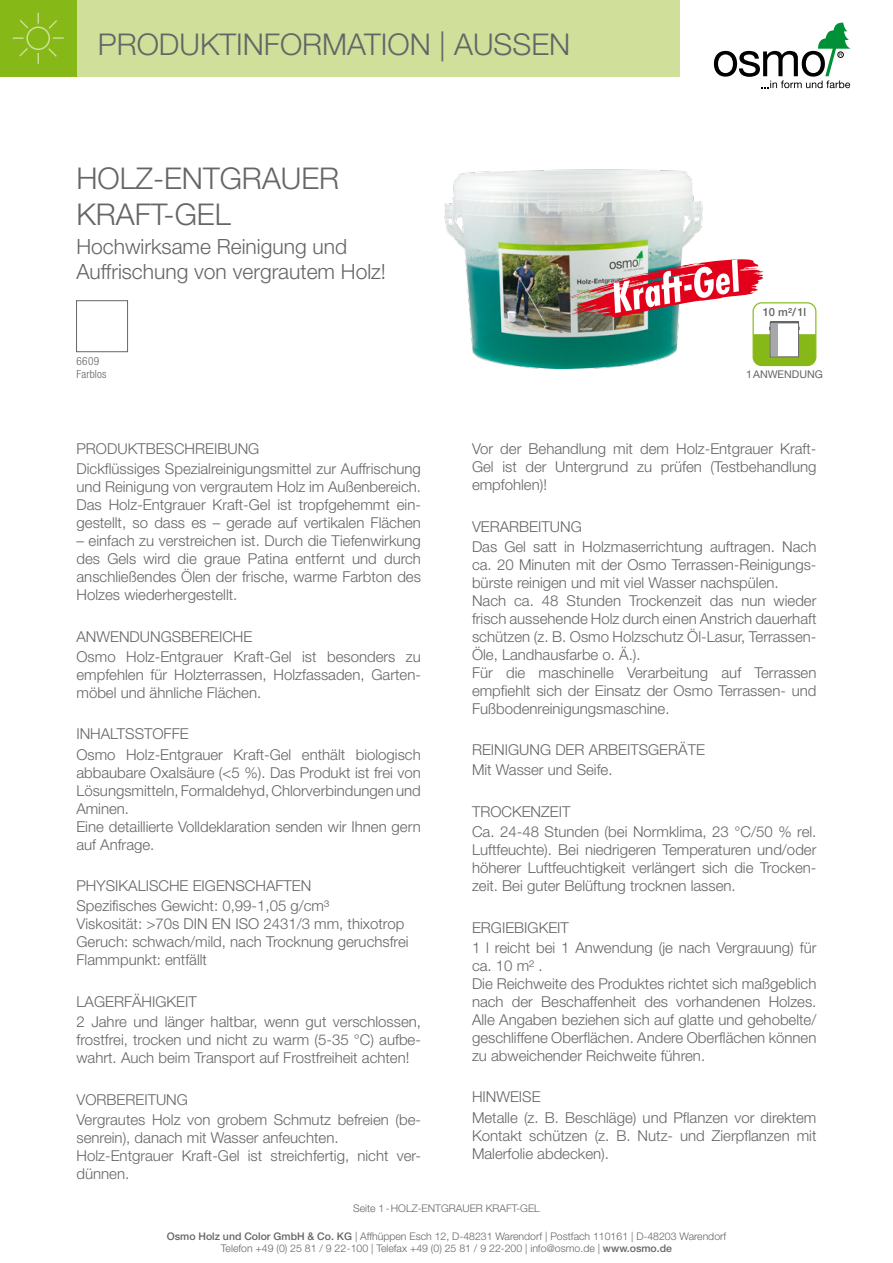
<style>
.page{position:relative;width:893px;height:1263px;background:#fff}
.page>*{position:absolute;margin:0;border:0;box-sizing:border-box;transform-origin:0 0}
.t1{font:300 30px/36px "Helvetica Neue";color:#646567}
.t2{font:300 21px/25.2px "Helvetica Neue";color:#646567}
.t3{font:300 15px/18px "Helvetica Neue";color:#646567}
.t4{font:300 condensed 11.25px/13.5px "Helvetica Neue";letter-spacing:.02em;color:#646567}
.t5{font:500 11.25px "Helvetica Neue";color:#646567}
.t6{font:10.65px "Helvetica Neue";color:#646567}
.t7{font:300 10.5px/12.6px "Helvetica Neue";color:#646567;text-align:center}
.s1{font-weight:500}
</style>
<div class="page">
<div style="left:77px;top:0;width:603px;height:77px;background:#d0df99"></div>
<svg style="left:714px;top:23px;width:136px;height:65px"></svg>
<div style="left:0;top:0;width:77px;height:77px;background:#86b918"></div>
<svg style="left:12px;top:12px;width:52px;height:52px"></svg>
<img style="left:444px;top:169px;width:259px;height:201px">
<div style="left:76px;top:300px;width:52px;height:52px;border:1px solid #646567"></div>
<svg style="left:563px;top:256px;width:253px;height:110px"></svg>
<h1 class="t1" style="left:98px;top:26px;width:474px">PRODUKTINFORMATION | AUSSEN</h1>
<h1 class="t1" style="left:76px;top:159px;width:264px">HOLZ-ENTGRAUER<br>KRAFT-GEL</h1>
<h2 class="t2" style="left:76px;top:234px;width:311px">Hochwirksame Reinigung und<br>Auffrischung von vergrautem Holz!</h2>
<p class="t4" style="left:77px;top:354px;width:31px">6609<br>Farblos</p>
<p class="t3" style="left:77px;top:438px;width:346px;line-height:20.1px">PRODUKTBESCHREIBUNG<br>Dickflüssiges Spezialreinigungsmittel zur Auffrischung</p>
<p class="t3" style="left:77px;top:477px;width:346px;text-align:justify">und Reinigung von vergrautem Holz im Außenbereich.<br>Das Holz-Entgrauer Kraft-Gel ist tropfgehemmt ein&shy;gestellt, so dass es – gerade auf vertikalen Flächen</p>
<p class="t3" style="left:77px;top:531px;width:346px;text-align:justify">– einfach zu verstreichen ist. Durch die Tiefenwirkung des Gels wird die graue Patina entfernt und durch anschließendes Ölen der frische, warme Farbton des Holzes wiederhergestellt.</p>
<p class="t3" style="left:77px;top:626px;width:346px;line-height:20.1px">ANWENDUNGSBEREICHE<br>Osmo Holz-Entgrauer Kraft-Gel ist besonders zu</p>
<p class="t3" style="left:77px;top:665px;width:346px">empfehlen für Holzterrassen, Holzfassaden, Garten&shy;möbel und ähnliche Flächen.</p>
<p class="t3" style="left:76px;top:724px;width:346px;line-height:20.1px">INHALTSSTOFFE<br>Osmo Holz-Entgrauer Kraft-Gel enthält biologisch</p>
<p class="t3" style="left:76px;top:763px;width:346px">abbaubare Oxalsäure (&lt;5 %). Das Produkt ist frei von Lösungsmitteln, Formaldehyd, Chlorverbindungen und Aminen.<br>Eine detaillierte Volldeklaration senden wir Ihnen gern auf Anfrage.</p>
<p class="t3" style="left:77px;top:875px;width:254px;line-height:20.1px">PHYSIKALISCHE EIGENSCHAFTEN<br>Spezifisches Gewicht: 0,99-1,05 g/cm³</p>
<p class="t3" style="left:77px;top:915px;width:334px">Viskosität: &gt;70s DIN EN ISO 2431/3 mm, thixotrop<br>Geruch: schwach/mild, nach Trocknung geruchsfrei<br>Flammpunkt: entfällt</p>
<p class="t3" style="left:77px;top:991px;width:346px;line-height:20.1px">LAGERFÄHIGKEIT<br>2 Jahre und länger haltbar, wenn gut verschlossen,</p>
<p class="t3" style="left:77px;top:1030px;width:346px">frostfrei, trocken und nicht zu warm (5-35 °C) aufbe&shy;wahrt. Auch beim Transport auf Frostfreiheit achten!</p>
<p class="t3" style="left:77px;top:1089px;width:346px;line-height:20.1px">VORBEREITUNG<br>Vergrautes Holz von grobem Schmutz befreien (be-</p>
<p class="t3" style="left:77px;top:1128px;width:346px">senrein), danach mit Wasser anfeuchten.<br>Holz-Entgrauer Kraft-Gel ist streichfertig, nicht ver&shy;dünnen.</p>
<p class="t5" style="left:763px;top:305px;width:45px">10 m²/1l</p>
<p class="t6" style="left:746px;top:368px;width:78px">1ANWENDUNG</p>
<p class="t3" style="left:472px;top:439px;width:346px;text-align:justify">Vor der Behandlung mit dem Holz-Entgrauer Kraft-Gel ist der Untergrund zu prüfen (Testbehandlung empfohlen)!</p>
<p class="t3" style="left:472px;top:516px;width:346px;line-height:20.1px">VERARBEITUNG<br>Das Gel satt in Holzmaserrichtung auftragen. Nach</p>
<p class="t3" style="left:472px;top:555px;width:346px">ca. 20 Minuten mit der Osmo Terrassen-Reinigungs&shy;bürste reinigen und mit viel Wasser nachspülen.<br>Nach ca. 48 Stunden Trockenzeit das nun wieder frisch aussehende Holz durch einen Anstrich dauerhaft schützen (z. B. Osmo Holzschutz Öl-Lasur, Terrassen-Öle, Landhausfarbe o. Ä.).<br>Für die maschinelle Verarbeitung auf Terrassen empfiehlt sich der Einsatz der Osmo Terrassen- und Fußbodenreinigungsmaschine.</p>
<p class="t3" style="left:472px;top:740px;width:234px;line-height:20.1px">REINIGUNG DER ARBEITSGERÄTE<br>Mit Wasser und Seife.</p>
<p class="t3" style="left:472px;top:801px;width:346px;line-height:20.1px">TROCKENZEIT<br>Ca. 24-48 Stunden (bei Normklima, 23 °C/50 % rel.</p>
<p class="t3" style="left:472px;top:840px;width:346px;text-align:justify">Luftfeuchte). Bei niedrigeren Temperaturen und/oder höherer Luftfeuchtigkeit verlängert sich die Trocken&shy;zeit. Bei guter Belüftung trocknen lassen.</p>
<p class="t3" style="left:472px;top:917px;width:346px;line-height:20.1px">ERGIEBIGKEIT<br>1 l reicht bei 1 Anwendung (je nach Vergrauung) für</p>
<p class="t3" style="left:472px;top:956px;width:346px">ca. 10 m² .<br>Die Reichweite des Produktes richtet sich maßgeblich nach der Beschaffenheit des vorhandenen Holzes.<br>Alle Angaben beziehen sich auf glatte und gehobelte/ geschliffene Oberflächen. Andere Oberflächen können zu abweichender Reichweite führen.</p>
<p class="t3" style="left:472px;top:1087px;width:346px;line-height:20.1px">HINWEISE<br>Metalle (z. B. Beschläge) und Pflanzen vor direktem</p>
<p class="t3" style="left:472px;top:1126px;width:346px">Kontakt schützen (z. B. Nutz- und Zierpflanzen mit<br>Malerfolie abdecken).</p>
<p class="t7" style="left:353px;top:1202px;width:188px">Seite 1-HOLZ-ENTGRAUER KRAFT-GEL</p>
<p class="t7" style="left:167px;top:1229px;width:561px"><span class="s1">Osmo Holz und Color GmbH &amp; Co. KG</span> | Affhüppen Esch 12, D-48231 Warendorf | Postfach 110161 | D-48203 Warendorf<br>Telefon +49 (0) 25 81 / 9 22-100 | Telefax +49 (0) 25 81 / 9 22-200 | info@osmo.de | <span class="s1">www.osmo.de</span></p>
</div>
